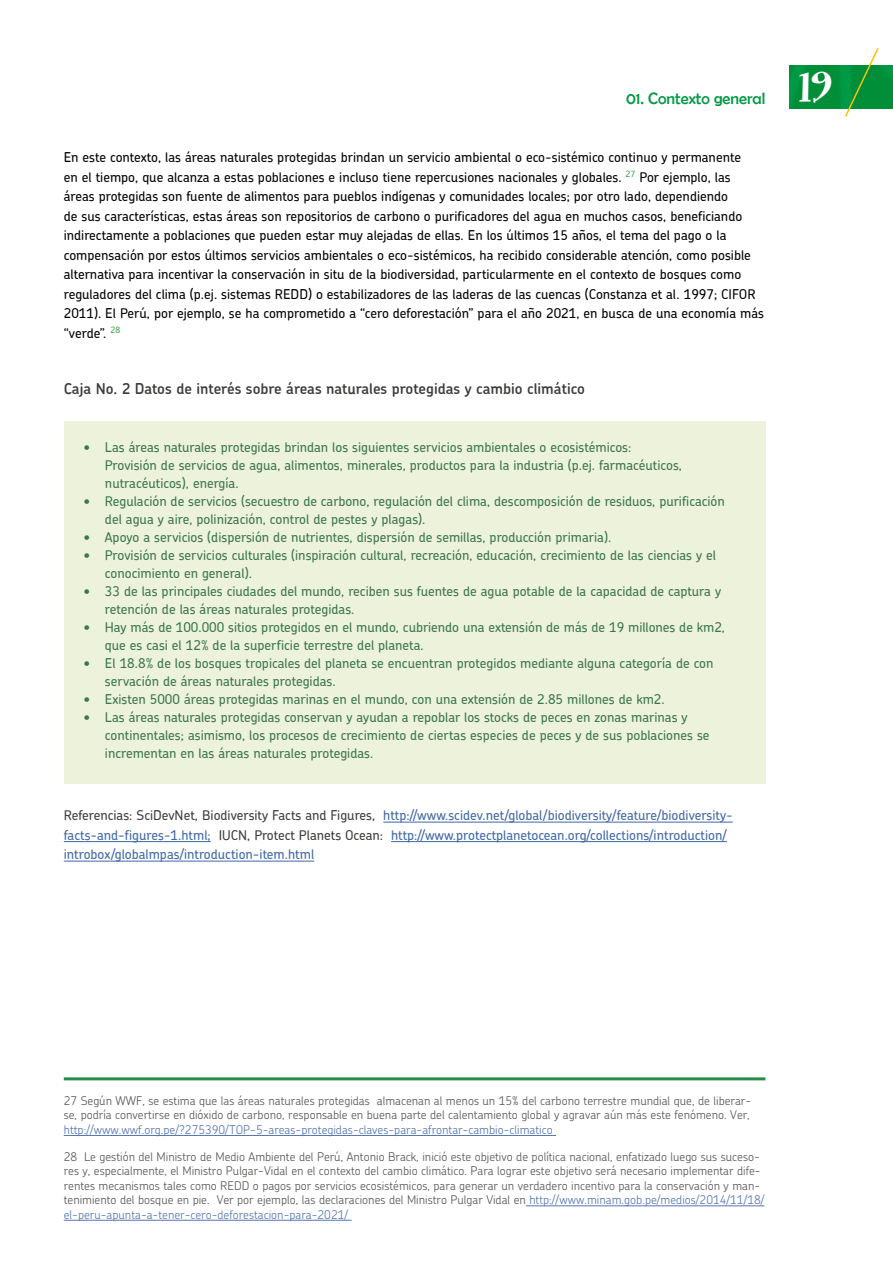
<style>
.page{position:relative;width:893px;height:1263px;background:#fff}
.page>*{position:absolute;margin:0;border:0;box-sizing:border-box;transform-origin:0 0}
.t1{font:37.5px "Janda Curlygirl Chunky";color:#fff}
.t2{font:16.5px "Berlin Sans FB";color:#009a45}
.t3{font:600 15px "Chevin";color:#3c3c3b}
.t4{font:500 13.5px/18px "Chevin";color:#3c754f}
.t5{font:500 13.5px/19.5px "Chevin";color:#000}
.t6{font:500 13.5px/19.5px "Chevin";color:#3f68a5}
.t7{font:300 12px/14.4px "Chevin";color:#575756}
.t8{font:300 12px "Chevin";color:#5576af}
.s1{color:#3c3c3b}
.s2{color:#5576af}
</style>
<div class="page">
<img style="left:790px;top:65px;width:103px;height:43px">
<svg style="left:844px;top:48px;width:36px;height:69px"></svg>
<div style="left:64px;top:421px;width:701px;height:362px;background:#ecf3da"></div>
<hr style="left:383px;top:822px;width:350px;height:1px;background:#3f68a5">
<hr style="left:64px;top:841px;width:147px;height:1px;background:#3f68a5">
<hr style="left:391px;top:841px;width:336px;height:1px;background:#3f68a5">
<hr style="left:64px;top:861px;width:250px;height:1px;background:#3f68a5">
<hr style="left:64px;top:1135px;width:492px;height:1px;background:#5576af">
<hr style="left:526px;top:1205px;width:238px;height:1px;background:#5576af">
<hr style="left:64px;top:1220px;width:288px;height:1px;background:#5576af">
<hr style="left:64px;top:1077px;width:701px;height:3px;background:#288c49">
<p class="t2" style="left:626px;top:89px;width:141px">01. Contexto general</p>
<p class="t5" style="left:64px;top:148px;width:702px">En este contexto, las áreas naturales protegidas brindan un servicio ambiental o eco-sistémico continuo y permanente<br>en el tiempo, que alcanza a estas poblaciones e incluso tiene repercusiones nacionales y globales. <sup>27</sup> Por ejemplo, las áreas protegidas son fuente de alimentos para pueblos indígenas y comunidades locales; por otro lado, dependiendo<br>de sus características, estas áreas son repositorios de carbono o purificadores del agua en muchos casos, beneficiando indirectamente a poblaciones que pueden estar muy alejadas de ellas. En los últimos 15 años, el tema del pago o la compensación por estos últimos servicios ambientales o eco-sistémicos, ha recibido considerable atención, como posible alternativa para incentivar la conservación in situ de la biodiversidad, particularmente en el contexto de bosques como reguladores del clima (p.ej. sistemas REDD) o estabilizadores de las laderas de las cuencas (Constanza et al. 1997; CIFOR 2011). El Perú, por ejemplo, se ha comprometido a “cero deforestación” para el año 2021, en busca de una economía más “verde”. <sup>28</sup></p>
<p class="t3" style="left:64px;top:378px;width:523px">Caja No. 2 Datos de interés sobre áreas naturales protegidas y cambio climático</p>
<p class="t4" style="left:105px;top:437px;width:579px;text-indent:-21px">• Las áreas naturales protegidas brindan los siguientes servicios ambientales o ecosistémicos:<br>Provisión de servicios de agua, alimentos, minerales, productos para la industria (p.ej. farmacéuticos, nutracéuticos), energía.</p>
<p class="t4" style="left:105px;top:491px;width:621px;text-indent:-21px">• Regulación de servicios (secuestro de carbono, regulación del clima, descomposición de residuos, purificación del agua y aire, polinización, control de pestes y plagas).</p>
<p class="t4" style="left:84px;top:527px;width:529px">• Apoyo a servicios (dispersión de nutrientes, dispersión de semillas, producción primaria).</p>
<p class="t4" style="left:105px;top:545px;width:613px;text-indent:-21px">• Provisión de servicios culturales (inspiración cultural, recreación, educación, crecimiento de las ciencias y el conocimiento en general).</p>
<p class="t4" style="left:105px;top:581px;width:618px;text-indent:-21px">• 33 de las principales ciudades del mundo, reciben sus fuentes de agua potable de la capacidad de captura y retención de las áreas naturales protegidas.</p>
<p class="t4" style="left:105px;top:617px;width:622px;text-indent:-21px">• Hay más de 100.000 sitios protegidos en el mundo, cubriendo una extensión de más de 19 millones de km2, que es casi el 12% de la superficie terrestre del planeta.</p>
<p class="t4" style="left:105px;top:653px;width:610px;text-indent:-21px">• El 18.8% de los bosques tropicales del planeta se encuentran protegidos mediante alguna categoría de con servación de áreas naturales protegidas.</p>
<p class="t4" style="left:84px;top:689px;width:582px">• Existen 5000 áreas protegidas marinas en el mundo, con una extensión de 2.85 millones de km2.</p>
<p class="t4" style="left:105px;top:707px;width:606px;text-indent:-21px">• Las áreas naturales protegidas conservan y ayudan a repoblar los stocks de peces en zonas marinas y continentales; asimismo, los procesos de crecimiento de ciertas especies de peces y de sus poblaciones se incrementan en las áreas naturales protegidas.</p>
<p class="t6" style="left:64px;top:805px;width:670px"><span class="s1">Referencias: SciDevNet, Biodiversity Facts and Figures,</span> http://www.scidev.net/global/biodiversity/feature/biodiversity&shy;facts-and-figures-1.html; <span class="s1">IUCN, Protect Planets Ocean:</span> http://www.protectplanetocean.org/collections/introduction/ introbox/globalmpas/introduction-item.html</p>
<h1 class="t1" style="left:799px;top:67px;width:35px">19</h1>
<p class="t7" style="left:64px;top:1093px;width:689px">27 Según WWF, se estima que las áreas naturales protegidas almacenan al menos un 15% del carbono terrestre mundial que, de liberar&shy;se, podría convertirse en dióxido de carbono, responsable en buena parte del calentamiento global y agravar aún más este fenómeno. Ver,</p>
<p class="t8" style="left:64px;top:1122px;width:490px">http://www.wwf.org.pe/?275390/TOP-5-areas-protegidas-claves-para-afrontar-cambio-climatico</p>
<p class="t7" style="left:64px;top:1149px;width:702px">28 Le gestión del Ministro de Medio Ambiente del Perú, Antonio Brack, inició este objetivo de política nacional, enfatizado luego sus suceso&shy;res y, especialmente, el Ministro Pulgar-Vidal en el contexto del cambio climático. Para lograr este objetivo será necesario implementar dife&shy;rentes mecanismos tales como REDD o pagos por servicios ecosistémicos, para generar un verdadero incentivo para la conservación y man&shy;tenimiento del bosque en pie. Ver por ejemplo, las declaraciones del Ministro Pulgar Vidal en <span class="s2">http://www.minam.gob.pe/medios/2014/11/18/ el-peru-apunta-a-tener-cero-deforestacion-para-2021/</span></p>
</div>
